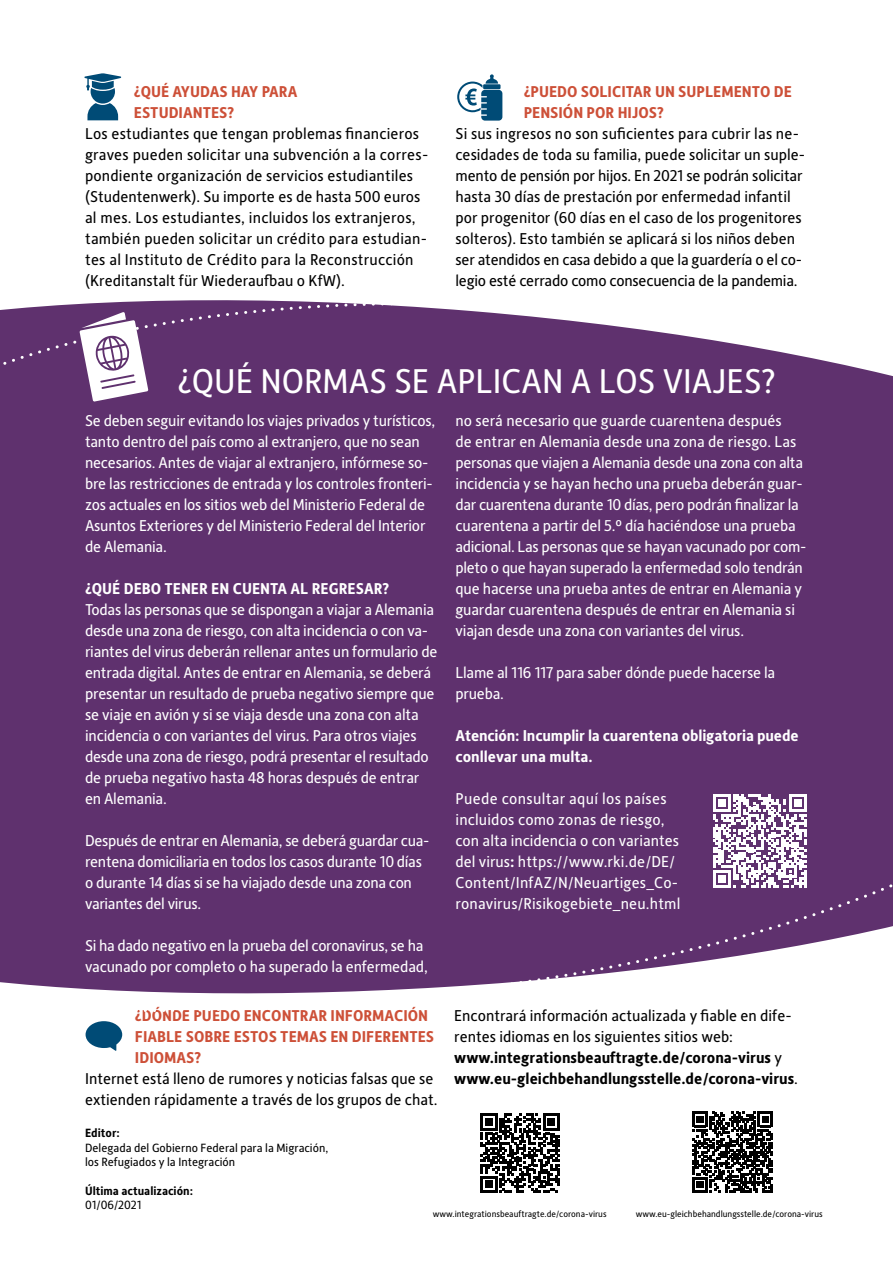
<style>
.page{position:relative;width:893px;height:1263px;background:#fff}
.page>*{position:absolute;margin:0;border:0;box-sizing:border-box;transform-origin:0 0}
.t1{font:34.5px "Alber New";color:#fff}
.t2{font:15.75px/21px "Alber New";letter-spacing:-.015em;color:#fff}
.t3{font:15.75px/21px "Alber New";color:#000}
.t4{font:15.75px/21px "Alber New";letter-spacing:.01em;color:#fff}
.t5{font:700 15.75px/21px "Alber New";color:#000}
.t6{font:700 15.75px/21px "Alber New";color:#cd5038}
.t7{font:700 15.75px/21px "Alber New";letter-spacing:-.01em;color:#fff}
.t8{font:12px/14.4px "Alber New";color:#000}
.t9{font:700 12px "Alber New";color:#000}
.t10{font:9px "Alber New";color:#000}
.s1{font-weight:700}
.s2{font-weight:400}
</style>
<div class="page">
<div style="left:0;top:320px;width:893px;height:343px;background:#5f316e"></div>
<div style="left:0;top:300px;width:568px;height:218px;background:#5f316e"></div>
<svg style="left:575px;top:320px;width:318px;height:313px"></svg>
<div style="left:0;top:663px;width:893px;height:331px;background:#5f316e"></div>
<svg style="left:79px;top:312px;width:69px;height:90px"></svg>
<svg style="left:86px;top:1029px;width:36px;height:22px"></svg>
<svg style="left:480px;top:1113px;width:80px;height:79px"></svg>
<svg style="left:692px;top:1112px;width:81px;height:80px"></svg>
<svg style="left:457px;top:74px;width:45px;height:47px"></svg>
<svg style="left:84px;top:73px;width:37px;height:47px"></svg>
<svg style="left:0;top:781px;width:265px;height:248px"></svg>
<svg style="left:273px;top:696px;width:620px;height:298px"></svg>
<p class="t6" style="left:134px;top:81px;width:165px">¿QUÉ AYUDAS HAY PARA<br>ESTUDIANTES?</p>
<p class="t3" style="left:85px;top:123px;width:345px">Los estudiantes que tengan problemas financieros graves pueden solicitar una subvención a la corres&shy;pondiente organización de servicios estudiantiles (Studentenwerk). Su importe es de hasta 500 euros al mes. Los estudiantes, incluidos los extranjeros, también pueden solicitar un crédito para estudian&shy;tes al Instituto de Crédito para la Reconstrucción (Kreditanstalt für Wiederaufbau o KfW).</p>
<p class="t6" style="left:524px;top:81px;width:270px">¿PUEDO SOLICITAR UN SUPLEMENTO DE<br>PENSIÓN POR HIJOS?</p>
<p class="t3" style="left:455px;top:122px;width:351px">Si sus ingresos no son suficientes para cubrir las ne&shy;cesidades de toda su familia, puede solicitar un suple&shy;mento de pensión por hijos. En 2021 se podrán solicitar hasta 30 días de prestación por enfermedad infantil por progenitor (60 días en el caso de los progenitores solteros). Esto también se aplicará si los niños deben ser atendidos en casa debido a que la guardería o el co&shy;legio esté cerrado como consecuencia de la pandemia.</p>
<h1 class="t1" style="left:178px;top:358px;width:600px">¿QUÉ NORMAS SE APLICAN A LOS VIAJES?</h1>
<p class="t2" style="left:85px;top:409px;width:352px">Se deben seguir evitando los viajes privados y turísticos, tanto dentro del país como al extranjero, que no sean necesarios. Antes de viajar al extranjero, infórmese so&shy;bre las restricciones de entrada y los controles fronteri&shy;zos actuales en los sitios web del Ministerio Federal de Asuntos Exteriores y del Ministerio Federal del Interior de Alemania.</p>
<p class="t7" style="left:85px;top:577px;width:306px">¿QUÉ DEBO TENER EN CUENTA AL REGRESAR?</p>
<p class="t2" style="left:85px;top:598px;width:354px">Todas las personas que se dispongan a viajar a Alemania desde una zona de riesgo, con alta incidencia o con va&shy;riantes del virus deberán rellenar antes un formulario de entrada digital. Antes de entrar en Alemania, se deberá presentar un resultado de prueba negativo siempre que se viaje en avión y si se viaja desde una zona con alta incidencia o con variantes del virus. Para otros viajes desde una zona de riesgo, podrá presentar el resultado de prueba negativo hasta 48 horas después de entrar en Alemania.</p>
<p class="t2" style="left:85px;top:829px;width:346px">Después de entrar en Alemania, se deberá guardar cua&shy;rentena domiciliaria en todos los casos durante 10 días o durante 14 días si se ha viajado desde una zona con variantes del virus.</p>
<p class="t2" style="left:85px;top:934px;width:344px">Si ha dado negativo en la prueba del coronavirus, se ha vacunado por completo o ha superado la enfermedad,</p>
<p class="t6" style="left:135px;top:1005px;width:301px">¿DÓNDE PUEDO ENCONTRAR INFORMACIÓN<br>FIABLE SOBRE ESTOS TEMAS EN DIFERENTES<br>IDIOMAS?</p>
<p class="t3" style="left:85px;top:1068px;width:354px">Internet está lleno de rumores y noticias falsas que se extienden rápidamente a través de los grupos de chat.</p>
<p class="t2" style="left:455px;top:409px;width:352px">no será necesario que guarde cuarentena después<br>de entrar en Alemania desde una zona de riesgo. Las personas que viajen a Alemania desde una zona con alta incidencia y se hayan hecho una prueba deberán guar&shy;dar cuarentena durante 10 días, pero podrán finalizar la cuarentena a partir del 5.º día haciéndose una prueba adicional. Las personas que se hayan vacunado por com&shy;pleto o que hayan superado la enfermedad solo tendrán que hacerse una prueba antes de entrar en Alemania y guardar cuarentena después de entrar en Alemania si viajan desde una zona con variantes del virus.</p>
<p class="t2" style="left:455px;top:661px;width:321px">Llame al 116 117 para saber dónde puede hacerse la prueba.</p>
<p class="t7" style="left:455px;top:724px;width:345px">Atención: Incumplir la cuarentena obligatoria puede conllevar una multa.</p>
<p class="t4" style="left:455px;top:787px;width:226px">Puede consultar aquí los países incluidos como zonas de riesgo, con alta incidencia o con variantes del virus<span class="s1">:</span> https://www.rki.de/DE/ Content/InfAZ/N/Neuartiges_Co&shy;ronavirus/Risikogebiete_neu.html</p>
<p class="t5" style="left:454px;top:1005px;width:345px"><span class="s2">Encontrará información actualizada y fiable en dife&shy;rentes idiomas en los siguientes sitios web: </span>www.integrationsbeauftragte.de/corona-virus <span class="s2">y </span>www.eu-gleichbehandlungsstelle.de/corona-virus<span class="s2">.</span></p>
<p class="t9" style="left:85px;top:1125px;width:36px">Editor:</p>
<p class="t8" style="left:85px;top:1140px;width:245px">Delegada del Gobierno Federal para la Migración, los Refugiados y la Integración</p>
<p class="t9" style="left:85px;top:1183px;width:110px">Última actualización:</p>
<p class="t8" style="left:85px;top:1197px;width:58px">01/06/2021</p>
<p class="t10" style="left:433px;top:1208px;width:175px">www.integrationsbeauftragte.de/corona-virus</p>
<p class="t10" style="left:636px;top:1208px;width:188px">www.eu-gleichbehandlungsstelle.de/corona-virus</p>
</div>
